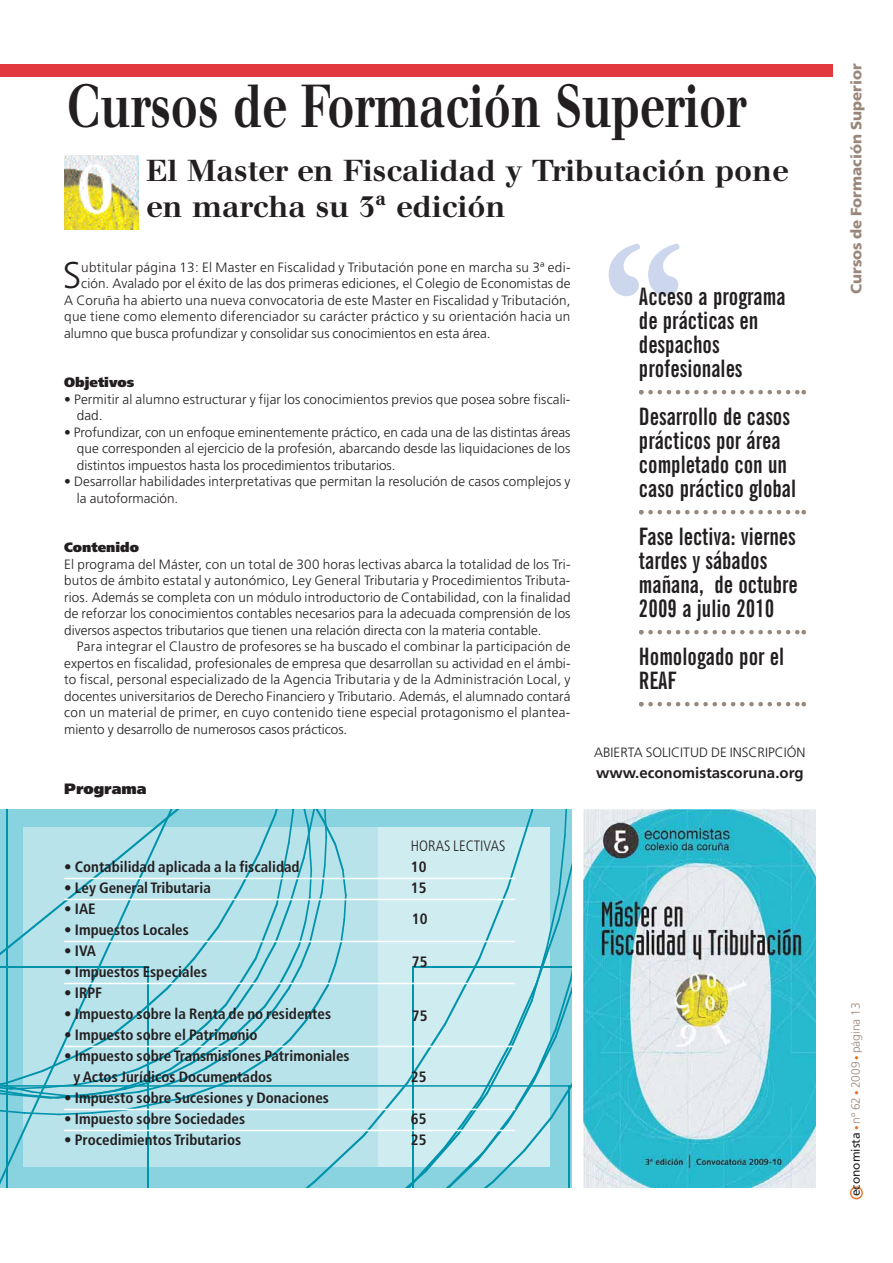
<style>
.page{position:relative;width:893px;height:1263px;background:#fff}
.page>*{position:absolute;margin:0;border:0;box-sizing:border-box;transform-origin:0 0}
.t1{font:700 180px "Adobe Garamond";color:#ccd6ed}
.t2{font:500 60px "Walbaum";color:#231f20;scale:.75 1}
.t3{font:300 37.2px "Frutiger";color:#231f20}
.t4{font:500 30px/36px "Walbaum";color:#231f20}
.t5{font:700 extra-condensed 24px/24px "News Gothic BT";color:#231f20}
.t6{font:16.5px "Futura";color:#e56b1f}
.t7{font:700 condensed 15px/21px "Frutiger";color:#231f20}
.t8{font:900 15px "Frutiger";color:#99877c}
.t9{font:700 15px "Frutiger";color:#231f20}
.t10{font:300 condensed 15px "Frutiger";color:#231f20}
.t11{font:900 15px "Frutiger";color:#231f20}
.t12{font:300 13.5px/16.5px "Frutiger";letter-spacing:.01em;color:#231f20;text-align:justify}
.t13{font:900 13.5px "Frutiger";color:#231f20}
.t14{font:300 12px "Frutiger";color:#99877c}
.s1{font-weight:400;color:#231f20}
.s2{font-size:9px;color:#e56b1f}
</style>
<div class="page">
<svg style="left:0;top:64px;width:3px;height:13px"></svg>
<div style="left:3px;top:64px;width:829px;height:13px;background:#e1393e"></div>
<img style="left:64px;top:155px;width:75px;height:75px">
<svg style="left:639px;top:390px;width:167px;height:4px"></svg>
<svg style="left:639px;top:510px;width:167px;height:4px"></svg>
<svg style="left:639px;top:630px;width:167px;height:4px"></svg>
<svg style="left:639px;top:702px;width:167px;height:4px"></svg>
<img style="left:583px;top:809px;width:232px;height:378px">
<svg style="left:0;top:809px;width:572px;height:378px;background:#a3dae4"></svg>
<svg style="left:379px;top:827px;width:171px;height:340px;background:#c3e7ed"></svg>
<hr style="left:64px;top:878px;width:451px;height:1px;background:#fff">
<hr style="left:64px;top:899px;width:451px;height:1px;background:#fff">
<hr style="left:64px;top:941px;width:451px;height:1px;background:#fff">
<hr style="left:64px;top:983px;width:451px;height:1px;background:#fff">
<hr style="left:64px;top:1046px;width:451px;height:1px;background:#fff">
<hr style="left:64px;top:1109px;width:451px;height:1px;background:#fff">
<hr style="left:64px;top:1130px;width:451px;height:1px;background:#fff">
<h2 class="t2" style="left:67px;top:84px;width:907px">Cursos de Formación Superior</h2>
<h3 class="t4" style="left:146px;top:155px;width:644px">El Master en Fiscalidad y Tributación pone en marcha su 3ª edición</h3>
<p class="t12" style="left:81px;top:260px;width:490px">ubtitular página 13: El Master en Fiscalidad y Tributación pone en marcha su 3ª edi-</p>
<p class="t12" style="left:81px;top:276px;width:490px">ción. Avalado por el éxito de las dos primeras ediciones, el Colegio de Economistas de</p>
<p class="t12" style="left:64px;top:293px;width:507px">A Coruña ha abierto una nueva convocatoria de este Master en Fiscalidad y Tributación,</p>
<p class="t12" style="left:64px;top:309px;width:507px">que tiene como elemento diferenciador su carácter práctico y su orientación hacia un</p>
<p class="t12" style="left:64px;top:326px;width:428px">alumno que busca profundizar y consolidar sus conocimientos en esta área.</p>
<p class="t13" style="left:64px;top:377px;width:72px">Objetivos</p>
<p class="t12" style="left:77px;top:392px;width:495px;text-indent:-13px">• Permitir al alumno estructurar y fijar los conocimientos previos que posea sobre fiscali&shy;dad.</p>
<p class="t12" style="left:77px;top:425px;width:495px;text-indent:-13px">• Profundizar, con un enfoque eminentemente práctico, en cada una de las distintas áreas que corresponden al ejercicio de la profesión, abarcando desde las liquidaciones de los distintos impuestos hasta los procedimientos tributarios.</p>
<p class="t12" style="left:77px;top:474px;width:495px;text-indent:-13px">• Desarrollar habilidades interpretativas que permitan la resolución de casos complejos y la autoformación.</p>
<p class="t13" style="left:64px;top:542px;width:76px">Contenido</p>
<p class="t12" style="left:64px;top:557px;width:508px">El programa del Máster, con un total de 300 horas lectivas abarca la totalidad de los Tri&shy;butos de ámbito estatal y autonómico, Ley General Tributaria y Procedimientos Tributa&shy;rios. Además se completa con un módulo introductorio de Contabilidad, con la finalidad de reforzar los conocimientos contables necesarios para la adecuada comprensión de los diversos aspectos tributarios que tienen una relación directa con la materia contable.</p>
<p class="t12" style="left:64px;top:639px;width:508px;text-indent:13px">Para integrar el Claustro de profesores se ha buscado el combinar la participación de expertos en fiscalidad, profesionales de empresa que desarrollan su actividad en el ámbi&shy;to fiscal, personal especializado de la Agencia Tributaria y de la Administración Local, y docentes universitarios de Derecho Financiero y Tributario. Además, el alumnado contará con un material de primer, en cuyo contenido tiene especial protagonismo el plantea&shy;miento y desarrollo de numerosos casos prácticos.</p>
<h3 class="t3" style="left:63px;top:260px;width:20px">S</h3>
<p class="t11" style="left:64px;top:783px;width:84px">Programa</p>
<p class="t10" style="left:411px;top:840px;width:96px">HORAS LECTIVAS</p>
<p class="t7" style="left:64px;top:858px;width:237px">• Contabilidad aplicada a la fiscalidad</p>
<p class="t7" style="left:411px;top:858px;width:17px">10</p>
<p class="t7" style="left:64px;top:879px;width:148px">• Ley General Tributaria</p>
<p class="t7" style="left:411px;top:879px;width:17px">15</p>
<p class="t7" style="left:64px;top:900px;width:33px">• IAE</p>
<p class="t7" style="left:64px;top:921px;width:126px">• Impuestos Locales</p>
<p class="t7" style="left:64px;top:942px;width:33px">• IVA</p>
<p class="t7" style="left:64px;top:963px;width:144px">• Impuestos Especiales</p>
<p class="t7" style="left:64px;top:984px;width:39px">• IRPF</p>
<p class="t7" style="left:64px;top:1005px;width:268px">• Impuesto sobre la Renta de no residentes</p>
<p class="t7" style="left:64px;top:1026px;width:195px">• Impuesto sobre el Patrimonio</p>
<p class="t7" style="left:74px;top:1047px;width:278px;text-indent:-9px">• Impuesto sobre Transmisiones Patrimoniales y Actos Jurídicos Documentados</p>
<p class="t7" style="left:412px;top:909px;width:17px">10</p>
<p class="t7" style="left:412px;top:953px;width:17px">75</p>
<p class="t7" style="left:412px;top:1006px;width:17px">75</p>
<p class="t7" style="left:411px;top:1068px;width:17px">25</p>
<p class="t7" style="left:64px;top:1089px;width:266px">• Impuesto sobre Sucesiones y Donaciones</p>
<p class="t7" style="left:64px;top:1110px;width:182px">• Impuesto sobre Sociedades</p>
<p class="t7" style="left:411px;top:1110px;width:17px">65</p>
<p class="t7" style="left:64px;top:1131px;width:179px">• Procedimientos Tributarios</p>
<p class="t7" style="left:411px;top:1131px;width:17px">25</p>
<h1 class="t1" style="left:601px;top:241px;width:86px">“</h1>
<h3 class="t5" style="left:639px;top:287px;width:148px">Acceso a programa de prácticas en despachos profesionales</h3>
<h3 class="t5" style="left:639px;top:407px;width:159px">Desarrollo de casos prácticos por área completado con un caso práctico global</h3>
<h3 class="t5" style="left:639px;top:527px;width:160px">Fase lectiva: viernes tardes y sábados mañana, de octubre<br>2009 a julio 2010</h3>
<h3 class="t5" style="left:639px;top:647px;width:147px">Homologado por el<br>REAF</h3>
<p class="t12" style="left:594px;top:745px;width:213px">ABIERTA SOLICITUD DE INSCRIPCIÓN</p>
<p class="t9" style="left:596px;top:767px;width:209px">www.economistascoruna.org</p>
<p class="t8" style="left:850px;top:294px;width:232px;rotate:-90deg">Cursos de Formación Superior</p>
<p class="t14" style="left:850px;top:1196px;width:195px;rotate:-90deg"><span class="s1">economista</span> <span class="s2">•</span> nº 62 <span class="s2">•</span> 2009 <span class="s2">•</span> página 13</p>
<p class="t6" style="left:849px;top:1200px;width:16px;rotate:-90deg">O</p>
</div>
